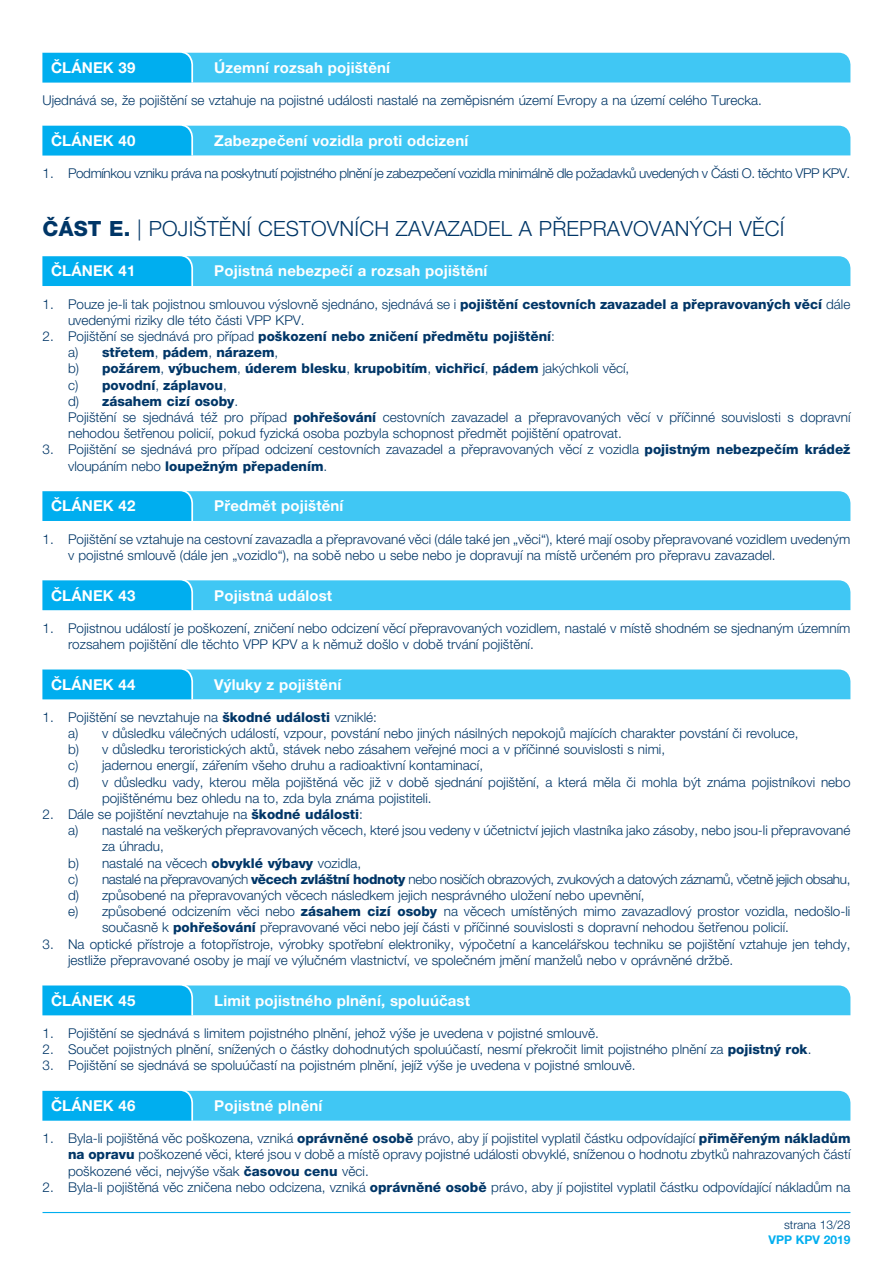
<style>
.page{position:relative;width:893px;height:1263px;background:#fff}
.page>*{position:absolute;margin:0;border:0;box-sizing:border-box;transform-origin:0 0}
.t1{font:300 21px "Helvetica Neue LT Pro";letter-spacing:.01em;color:#003667}
.t2{font:700 15px "Helvetica Neue LT Pro";letter-spacing:.01em;color:#fff}
.t3{font:300 13.5px/16.2px "Helvetica Neue LT Pro";color:#003667}
.t4{font:300 13.5px "Helvetica Neue LT Pro";letter-spacing:-.03em;color:#003667}
.t5{font:300 12px "Helvetica Neue LT Pro";color:#003667}
.t6{font:700 12px "Helvetica Neue LT Pro";color:#00aeef}
.s1{font-weight:800}
</style>
<div class="page">
<hr style="left:43px;top:1212px;width:807px;height:1px;background:#00aeef">
<svg style="left:43px;top:52px;width:807px;height:30px;background:#39c3f3"></svg>
<svg style="left:43px;top:125px;width:807px;height:30px;background:#39c3f3"></svg>
<svg style="left:43px;top:256px;width:807px;height:30px;background:#36c2f3"></svg>
<svg style="left:43px;top:491px;width:807px;height:30px;background:#36c2f3"></svg>
<svg style="left:43px;top:580px;width:807px;height:30px;background:#36c3f3"></svg>
<svg style="left:43px;top:669px;width:807px;height:30px;background:#38c3f3"></svg>
<svg style="left:43px;top:985px;width:807px;height:30px;background:#37c3f3"></svg>
<svg style="left:43px;top:1090px;width:807px;height:30px;background:#3ac4f3"></svg>
<p class="t2" style="left:51px;top:58px;width:86px">ČLÁNEK 39</p>
<p class="t2" style="left:214px;top:58px;width:177px">Územní rozsah pojištění</p>
<p class="t3" style="left:43px;top:92px;width:718px">Ujednává se, že pojištění se vztahuje na pojistné události nastalé na zeměpisném území Evropy a na území celého Turecka.</p>
<p class="t2" style="left:51px;top:131px;width:86px">ČLÁNEK 40</p>
<p class="t2" style="left:214px;top:131px;width:255px">Zabezpečení vozidla proti odcizení</p>
<p class="t4" style="left:43px;top:165px;width:807px">1. Podmínkou vzniku práva na poskytnutí pojistného plnění je zabezpečení vozidla minimálně dle požadavků uvedených v Části O. těchto VPP KPV.</p>
<h1 class="t1" style="left:43px;top:215px;width:744px"><span class="s1">ČÁST E.</span> | POJIŠTĚNÍ CESTOVNÍCH ZAVAZADEL A PŘEPRAVOVANÝCH VĚCÍ</h1>
<p class="t2" style="left:51px;top:262px;width:86px">ČLÁNEK 41</p>
<p class="t2" style="left:214px;top:262px;width:275px">Pojistná nebezpečí a rozsah pojištění</p>
<p class="t3" style="left:68px;top:295px;width:784px;text-indent:-26px">1. Pouze je-li tak pojistnou smlouvou výslovně sjednáno, sjednává se i <span class="s1">pojištění cestovních zavazadel a přepravovaných věcí</span> dále uvedenými riziky dle této části VPP KPV.</p>
<p class="t3" style="left:68px;top:328px;width:784px;text-indent:-26px">2. Pojištění se sjednává pro případ <span class="s1">poškození nebo zničení předmětu pojištění</span>:<br>a) <span class="s1">střetem</span>, <span class="s1">pádem</span>, <span class="s1">nárazem</span>,<br>b) <span class="s1">požárem</span>, <span class="s1">výbuchem</span>, <span class="s1">úderem blesku</span>, <span class="s1">krupobitím</span>, <span class="s1">vichřicí</span>, <span class="s1">pádem</span> jakýchkoli věcí,<br>c) <span class="s1">povodní</span>, <span class="s1">záplavou</span>,<br>d) <span class="s1">zásahem cizí osoby</span>.<br>Pojištění se sjednává též pro případ <span class="s1">pohřešování</span> cestovních zavazadel a přepravovaných věcí v příčinné souvislosti s dopravní nehodou šetřenou policií, pokud fyzická osoba pozbyla schopnost předmět pojištění opatrovat.</p>
<p class="t3" style="left:68px;top:441px;width:784px;text-indent:-26px">3. Pojištění se sjednává pro případ odcizení cestovních zavazadel a přepravovaných věcí z vozidla <span class="s1">pojistným nebezpečím krádež </span>vloupáním nebo <span class="s1">loupežným přepadením</span>.</p>
<p class="t2" style="left:51px;top:497px;width:86px">ČLÁNEK 42</p>
<p class="t2" style="left:214px;top:497px;width:131px">Předmět pojištění</p>
<p class="t3" style="left:68px;top:530px;width:784px;text-indent:-26px">1. Pojištění se vztahuje na cestovní zavazadla a přepravované věci (dále také jen „věci“), které mají osoby přepravované vozidlem uvedeným v pojistné smlouvě (dále jen „vozidlo“), na sobě nebo u sebe nebo je dopravují na místě určeném pro přepravu zavazadel.</p>
<p class="t2" style="left:51px;top:586px;width:86px">ČLÁNEK 43</p>
<p class="t2" style="left:214px;top:586px;width:119px">Pojistná událost</p>
<p class="t3" style="left:68px;top:619px;width:784px;text-indent:-26px">1. Pojistnou událostí je poškození, zničení nebo odcizení věcí přepravovaných vozidlem, nastalé v místě shodném se sjednaným územním rozsahem pojištění dle těchto VPP KPV a k němuž došlo v době trvání pojištění.</p>
<p class="t2" style="left:51px;top:675px;width:86px">ČLÁNEK 44</p>
<p class="t2" style="left:214px;top:675px;width:128px">Výluky z pojištění</p>
<p class="t3" style="left:43px;top:709px;width:336px">1. Pojištění se nevztahuje na <span class="s1">škodné události</span> vzniklé:</p>
<p class="t3" style="left:68px;top:725px;width:732px">a) v důsledku válečných událostí, vzpour, povstání nebo jiných násilných nepokojů majících charakter povstání či revoluce,</p>
<p class="t3" style="left:68px;top:741px;width:599px">b) v důsledku teroristických aktů, stávek nebo zásahem veřejné moci a v příčinné souvislosti s nimi,</p>
<p class="t3" style="left:68px;top:757px;width:417px">c) jadernou energií, zářením všeho druhu a radioaktivní kontaminací,</p>
<p class="t3" style="left:68px;top:773px;width:784px">d) v důsledku vady, kterou měla pojištěná věc již v době sjednání pojištění, a která měla či mohla být známa pojistníkovi nebo</p>
<p class="t3" style="left:102px;top:790px;width:328px">pojištěnému bez ohledu na to, zda byla známa pojistiteli.</p>
<p class="t3" style="left:43px;top:806px;width:322px">2. Dále se pojištění nevztahuje na <span class="s1">škodné události</span>:</p>
<p class="t3" style="left:68px;top:822px;width:784px">a) nastalé na veškerých přepravovaných věcech, které jsou vedeny v účetnictví jejich vlastníka jako zásoby, nebo jsou-li přepravované</p>
<p class="t3" style="left:102px;top:838px;width:63px">za úhradu,</p>
<p class="t3" style="left:68px;top:854px;width:295px">b) nastalé na věcech <span class="s1">obvyklé výbavy</span> vozidla,</p>
<p class="t4" style="left:68px;top:871px;width:784px">c) nastalé na přepravovaných <span class="s1">věcech zvláštní hodnoty</span> nebo nosičích obrazových, zvukových a datových záznamů, včetně jejich obsahu,</p>
<p class="t3" style="left:68px;top:887px;width:578px">d) způsobené na přepravovaných věcech následkem jejich nesprávného uložení nebo upevnění,</p>
<p class="t3" style="left:68px;top:903px;width:784px">e) způsobené odcizením věci nebo <span class="s1">zásahem cizí osoby</span> na věcech umístěných mimo zavazadlový prostor vozidla, nedošlo-li</p>
<p class="t3" style="left:102px;top:919px;width:686px">současně k <span class="s1">pohřešování</span> přepravované věci nebo její části v příčinné souvislosti s dopravní nehodou šetřenou policií.</p>
<p class="t3" style="left:68px;top:935px;width:784px;text-indent:-26px">3. Na optické přístroje a fotopřístroje, výrobky spotřební elektroniky, výpočetní a kancelářskou techniku se pojištění vztahuje jen tehdy, jestliže přepravované osoby je mají ve výlučném vlastnictví, ve společném jmění manželů nebo v oprávněné držbě.</p>
<p class="t2" style="left:51px;top:991px;width:86px">ČLÁNEK 45</p>
<p class="t2" style="left:214px;top:991px;width:257px">Limit pojistného plnění, spoluúčast</p>
<p class="t3" style="left:43px;top:1025px;width:555px">1. Pojištění se sjednává s limitem pojistného plnění, jehož výše je uvedena v pojistné smlouvě.</p>
<p class="t3" style="left:43px;top:1041px;width:768px">2. Součet pojistných plnění, snížených o částky dohodnutých spoluúčastí, nesmí překročit limit pojistného plnění za <span class="s1">pojistný rok</span>.</p>
<p class="t3" style="left:43px;top:1057px;width:592px">3. Pojištění se sjednává se spoluúčastí na pojistném plnění, jejíž výše je uvedena v pojistné smlouvě.</p>
<p class="t2" style="left:51px;top:1096px;width:86px">ČLÁNEK 46</p>
<p class="t2" style="left:214px;top:1096px;width:110px">Pojistné plnění</p>
<p class="t3" style="left:68px;top:1130px;width:784px;text-align:justify;text-indent:-26px">1. Byla-li pojištěná věc poškozena, vzniká <span class="s1">oprávněné osobě</span> právo, aby jí pojistitel vyplatil částku odpovídající <span class="s1">přiměřeným nákladům na opravu</span> poškozené věci, které jsou v době a místě opravy pojistné události obvyklé, sníženou o hodnotu zbytků nahrazovaných částí poškozené věci, nejvýše však <span class="s1">časovou cenu</span> věci.</p>
<p class="t3" style="left:43px;top:1178px;width:809px">2. Byla-li pojištěná věc zničena nebo odcizena, vzniká <span class="s1">oprávněné osobě</span> právo, aby jí pojistitel vyplatil částku odpovídající nákladům na</p>
<p class="t5" style="left:784px;top:1218px;width:68px">strana 13/28</p>
<p class="t6" style="left:769px;top:1232px;width:83px">VPP KPV 2019</p>
</div>
